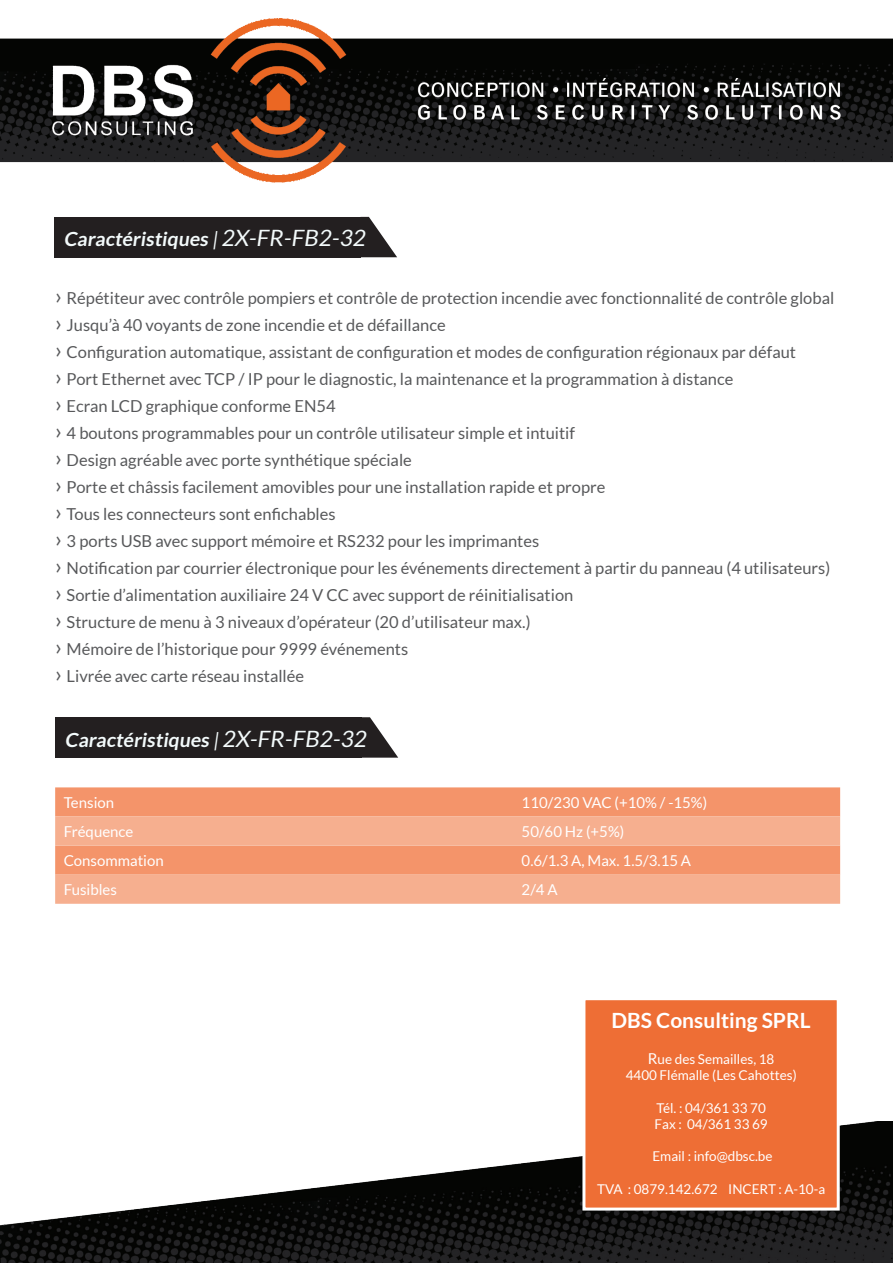
<style>
.page{position:relative;width:893px;height:1263px;background:#fff}
.page>*{position:absolute;margin:0;border:0;box-sizing:border-box;transform-origin:0 0}
.t1{font:700 21px "Lato";color:#fff}
.t2{font:700 19.5px "Lato";color:#f3fafb}
.t3{font:16.5px "Lato";color:#57585a}
.t4{font:15px "Lato";color:#fff}
.t5{font:13.5px "Lato";color:#fff}
.s1{font-weight:400}
.s2{font-weight:400;font-size:22.5px}
.s3{font-size:22.5px}
.s4{font-size:15px}
</style>
<div class="page">
<img style="left:0;top:1121px;width:893px;height:142px">
<img style="left:1px;top:18px;width:892px;height:165px">
<div style="left:582px;top:997px;width:258px;height:213px;background:#ee6e35;border:3px solid #fff"></div>
<div style="left:54px;top:217px;width:307px;height:40px;background:#231f20"></div>
<svg style="left:361px;top:217px;width:36px;height:40px"></svg>
<div style="left:55px;top:717px;width:307px;height:41px;background:#231f20"></div>
<svg style="left:362px;top:717px;width:36px;height:41px"></svg>
<div style="left:55px;top:787px;width:785px;height:88px;background:#f4946a"></div>
<div style="left:55px;top:816px;width:785px;height:29px;background:#f6af8f"></div>
<div style="left:55px;top:875px;width:785px;height:29px;background:#f6af8f"></div>
<p class="t2" style="left:64px;top:228px;width:306px">Caractéristiques <span class="s1">|</span> <span class="s2">2X-FR-FB2-32</span></p>
<p class="t3" style="left:55px;top:289px;width:781px"><span class="s3">›</span> Répétiteur avec contrôle pompiers et contrôle de protection incendie avec fonctionnalité de contrôle global</p>
<p class="t3" style="left:55px;top:316px;width:392px"><span class="s3">›</span> Jusqu’à 40 voyants de zone incendie et de défaillance</p>
<p class="t3" style="left:55px;top:343px;width:742px"><span class="s3">›</span> Configuration automatique, assistant de configuration et modes de configuration régionaux par défaut</p>
<p class="t3" style="left:55px;top:370px;width:680px"><span class="s3">›</span> Port Ethernet avec TCP / IP pour le diagnostic, la maintenance et la programmation à distance</p>
<p class="t3" style="left:55px;top:397px;width:282px"><span class="s3">›</span> Ecran LCD graphique conforme EN54</p>
<p class="t3" style="left:55px;top:424px;width:521px"><span class="s3">›</span> 4 boutons programmables pour un contrôle utilisateur simple et intuitif</p>
<p class="t3" style="left:55px;top:451px;width:358px"><span class="s3">›</span> Design agréable avec porte synthétique spéciale</p>
<p class="t3" style="left:55px;top:478px;width:552px"><span class="s3">›</span> Porte et châssis facilement amovibles pour une installation rapide et propre</p>
<p class="t3" style="left:55px;top:505px;width:282px"><span class="s3">›</span> Tous les connecteurs sont enfichables</p>
<p class="t3" style="left:55px;top:532px;width:486px"><span class="s3">›</span> 3 ports USB avec support mémoire et RS232 pour les imprimantes</p>
<p class="t3" style="left:55px;top:559px;width:777px"><span class="s3">›</span> Notification par courrier électronique pour les événements directement à partir du panneau (4 utilisateurs)</p>
<p class="t3" style="left:55px;top:586px;width:520px"><span class="s3">›</span> Sortie d’alimentation auxiliaire 24 V CC avec support de réinitialisation</p>
<p class="t3" style="left:55px;top:613px;width:477px"><span class="s3">›</span> Structure de menu à 3 niveaux d’opérateur (20 d’utilisateur max.)</p>
<p class="t3" style="left:55px;top:640px;width:355px"><span class="s3">›</span> Mémoire de l’historique pour 9999 événements</p>
<p class="t3" style="left:55px;top:667px;width:250px"><span class="s3">›</span> Livrée avec carte réseau installée</p>
<p class="t2" style="left:65px;top:728px;width:306px">Caractéristiques <span class="s1">|</span> <span class="s2">2X-FR-FB2-32</span></p>
<p class="t4" style="left:64px;top:794px;width:52px">Tension</p>
<p class="t4" style="left:522px;top:794px;width:187px">110/230 VAC (+10% / -15%)</p>
<p class="t4" style="left:64px;top:823px;width:71px">Fréquence</p>
<p class="t4" style="left:522px;top:823px;width:104px">50/60 Hz (+5%)</p>
<p class="t4" style="left:64px;top:852px;width:102px">Consommation</p>
<p class="t4" style="left:522px;top:852px;width:171px">0.6/1.3 A, Max. 1.5/3.15 A</p>
<p class="t4" style="left:64px;top:881px;width:55px">Fusibles</p>
<p class="t4" style="left:522px;top:881px;width:38px">2/4 A</p>
<p class="t1" style="left:612px;top:1008px;width:201px">DBS Consulting SPRL</p>
<p class="t5" style="left:648px;top:1051px;width:128px"><span class="s4">R</span>ue des Semailles, 18</p>
<p class="t5" style="left:626px;top:1068px;width:173px">4400 Flémalle (Les Cahottes)</p>
<p class="t5" style="left:657px;top:1100px;width:111px">Tél. : 04/361 33 70</p>
<p class="t5" style="left:655px;top:1116px;width:115px">Fax : 04/361 33 69</p>
<p class="t5" style="left:652px;top:1149px;width:122px">Email : info@dbsc.be</p>
<p class="t5" style="left:597px;top:1181px;width:230px">TVA : 0879.142.672 INCERT : A-10-a</p>
</div>
